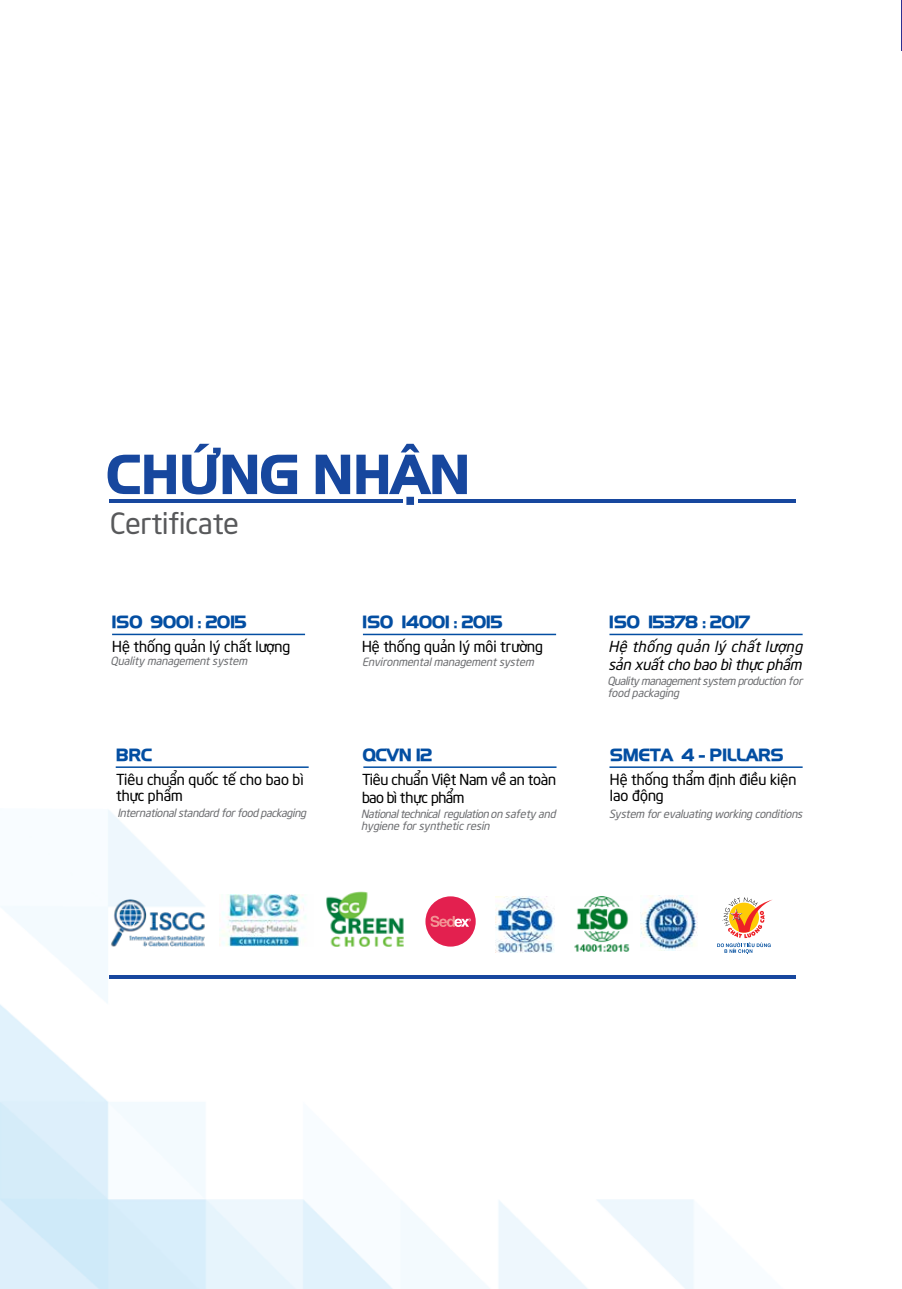
<style>
.page{position:relative;width:902px;height:1289px;background:#fff}
.page>*{position:absolute;margin:0;border:0;box-sizing:border-box;transform-origin:0 0}
.t1{font:29.1px "UTM Neo Sans Intel";color:#58595b}
.t2{font:17.4px "UTM Hanzel";color:#034ea2}
.t3{font:15px/16.5px "UTM Neo Sans Intel";color:#000}
.t4{font:italic 15px/18px "UTM Neo Sans Intel";letter-spacing:.02em;color:#000}
.t5{font:15px/18px "UTM Neo Sans Intel";letter-spacing:-.02em;color:#000}
.t6{font:italic 11.25px/12px "UTM Neo Sans Intel";letter-spacing:-.01em;color:#6d6e71}
.t7{font:italic 11.25px/12px "UTM Neo Sans Intel";letter-spacing:-.03em;color:#6d6e71}
</style>
<div class="page">
<img style="left:0;top:810px;width:796px;height:478px">
<hr style="left:109px;top:499px;width:294px;height:3px;background:#17479e">
<hr style="left:109px;top:975px;width:686px;height:3px;background:#17479e">
<hr style="left:417px;top:499px;width:378px;height:3px;background:#17479e">
<div style="left:425px;top:896px;width:50px;height:50px;background:#e3204f;border-radius:50%"></div>
<svg style="left:430px;top:915px;width:41px;height:12px"></svg>
<svg style="left:717px;top:894px;width:56px;height:60px"></svg>
<svg style="left:108px;top:454px;width:68px;height:40px"></svg>
<svg style="left:182px;top:444px;width:115px;height:50px"></svg>
<svg style="left:315px;top:454px;width:35px;height:40px"></svg>
<svg style="left:356px;top:444px;width:111px;height:61px"></svg>
<img style="left:495px;top:896px;width:59px;height:56px">
<img style="left:570px;top:896px;width:62px;height:56px">
<img style="left:640px;top:895px;width:57px;height:55px">
<img style="left:98px;top:886px;width:121px;height:73px">
<img style="left:219px;top:894px;width:94px;height:53px">
<img style="left:326px;top:890px;width:80px;height:57px">
<hr style="left:112px;top:633px;width:193px;height:2px;background:#034ea2">
<hr style="left:116px;top:766px;width:192px;height:2px;background:#034ea2">
<hr style="left:609px;top:633px;width:193px;height:2px;background:#034ea2">
<hr style="left:609px;top:766px;width:193px;height:2px;background:#034ea2">
<hr style="left:363px;top:633px;width:193px;height:2px;background:#034ea2">
<hr style="left:363px;top:766px;width:193px;height:2px;background:#034ea2">
<h1 class="t1" style="left:110px;top:500px;width:130px">Certificate</h1>
<h2 class="t2" style="left:111px;top:609px;width:136px">ISO 9001 : 2015</h2>
<h3 class="t3" style="left:112px;top:636px;width:179px">Hệ thống quản lý chất lượng</h3>
<p class="t6" style="left:111px;top:654px;width:138px">Quality management system</p>
<h2 class="t2" style="left:116px;top:742px;width:38px">BRC</h2>
<h3 class="t3" style="left:116px;top:769px;width:189px">Tiêu chuẩn quốc tế cho bao bì thực phẩm</h3>
<p class="t6" style="left:117px;top:805px;width:190px">International standard for food packaging</p>
<h2 class="t2" style="left:362px;top:609px;width:141px">ISO 14001 : 2015</h2>
<h3 class="t3" style="left:362px;top:636px;width:182px">Hệ thống quản lý môi trường</h3>
<p class="t6" style="left:362px;top:654px;width:173px">Environmental management system</p>
<h2 class="t2" style="left:363px;top:742px;width:71px">QCVN 12</h2>
<h3 class="t5" style="left:362px;top:768px;width:195px">Tiêu chuẩn Việt Nam về an toàn bao bì thực phẩm</h3>
<p class="t6" style="left:361px;top:806px;width:196px">National technical regulation on safety and hygiene for synthetic resin</p>
<h2 class="t2" style="left:608px;top:609px;width:142px">ISO 15378 : 2017</h2>
<h3 class="t4" style="left:608px;top:636px;width:195px">Hệ thống quản lý chất lượng sản xuất cho bao bì thực phẩm</h3>
<p class="t7" style="left:607px;top:673px;width:196px">Quality management system production for food packaging</p>
<h2 class="t2" style="left:610px;top:742px;width:175px">SMETA 4 - PILLARS</h2>
<h3 class="t3" style="left:610px;top:769px;width:188px">Hệ thống thẩm định điều kiện lao động</h3>
<p class="t6" style="left:609px;top:806px;width:195px">System for evaluating working conditions</p>
</div>
